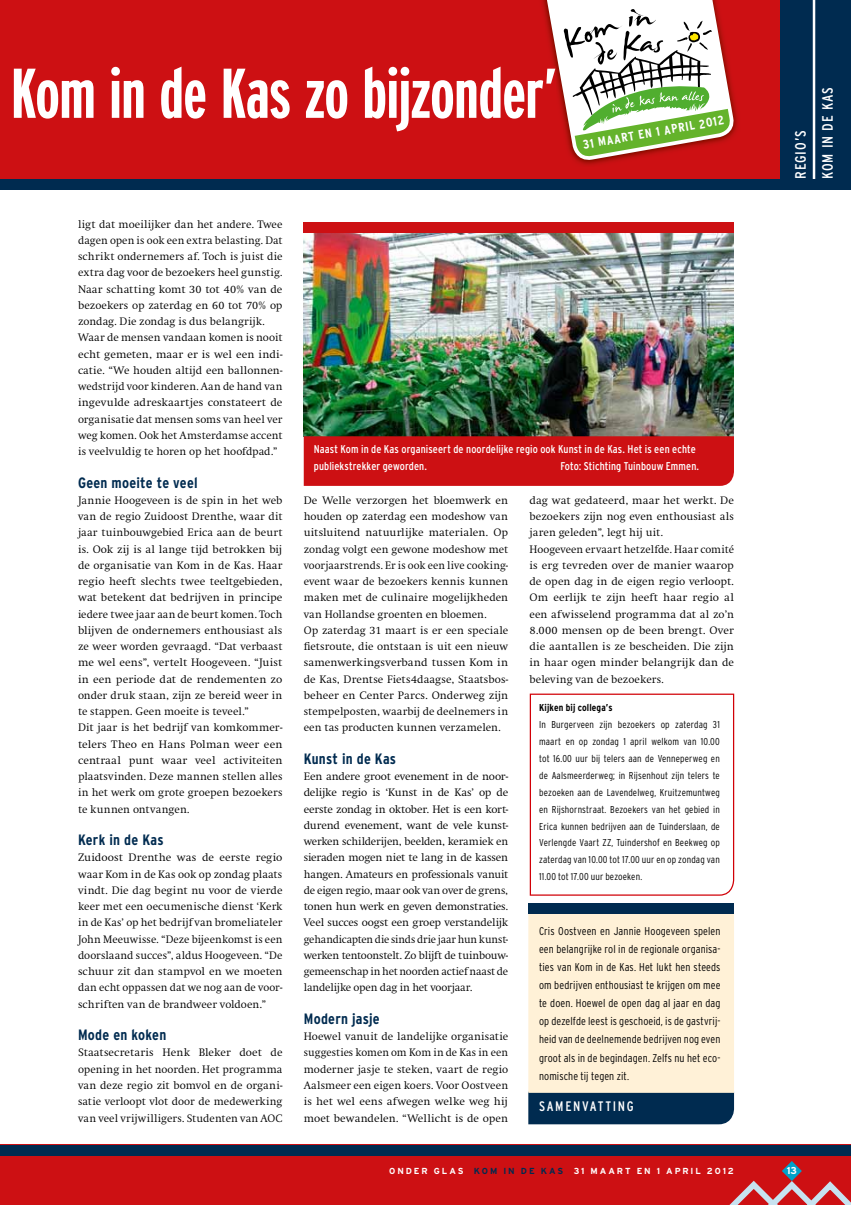
<style>
.page{position:relative;width:851px;height:1205px;background:#fff}
.page>*{position:absolute;margin:0;border:0;box-sizing:border-box;transform-origin:0 0}
.t1{font:700 extra-condensed 70.25px "Interstate";letter-spacing:-.01em;color:#fff}
.t2{font:700 condensed 15px "Interstate";letter-spacing:.02em;color:#002b50}
.t3{font:condensed 15px/27.1px "Interstate";letter-spacing:.06em;color:#fff}
.t4{font:condensed 13.75px "Interstate";letter-spacing:.12em;color:#fff}
.t5{font:700 condensed 12.5px "Interstate";color:#fff}
.t6{font:300 11.25px/16.2px "Swift";letter-spacing:.01em;color:#000}
.t7{font:300 condensed 11.25px/18.1px "Interstate";letter-spacing:.005em;color:#000;text-align:justify}
.t8{font:condensed 11.25px/17.5px "Interstate";letter-spacing:.01em;color:#fff}
.t9{font:300 condensed 10px/16.9px "Interstate";letter-spacing:.015em;color:#000;text-align:justify}
.t10{font:700 condensed 10px "Interstate";letter-spacing:.015em;color:#000}
.t11{font:700 10px "Interstate";color:#fff}
.t12{font:700 8.75px "Interstate";letter-spacing:.215em;color:#fff}
.s1{color:#002b50}
</style>
<div class="page">
<div style="left:0;top:1144px;width:850px;height:61px;background:#cd1013"></div>
<div style="left:0;top:0;width:850px;height:182px;background:#cd1013"></div>
<div style="left:0;top:179px;width:850px;height:11px;background:#002b50"></div>
<div style="left:0;top:1144px;width:850px;height:11px;background:#002b50"></div>
<div style="left:779px;top:0;width:71px;height:190px;background:#002b50"></div>
<hr style="left:812px;top:0;width:3px;height:179px;background:#fff">
<div style="left:528px;top:1092px;width:207px;height:33px;background:#002b50"></div>
<div style="left:529px;top:911px;width:203px;height:180px;background:#fff1d7"></div>
<div style="left:528px;top:910px;width:206px;height:183px;border:2px solid #fff1d7"></div>
<div style="left:528px;top:903px;width:205px;height:11px;background:#002b50"></div>
<img style="left:536px;top:80px;width:6px;height:9px">
<svg style="left:542px;top:0;width:191px;height:165px"></svg>
<img style="left:304px;top:233px;width:429px;height:203px">
<div style="left:304px;top:222px;width:429px;height:11px;background:#cd1013"></div>
<div style="left:304px;top:436px;width:429px;height:50px;background:#cd1013"></div>
<svg style="left:529px;top:693px;width:205px;height:203px"></svg>
<svg style="left:729px;top:1161px;width:122px;height:44px"></svg>
<h1 class="t1" style="left:11px;top:54px;width:548px">Kom in de Kas zo bijzonder’</h1>
<p class="t5" style="left:581px;top:138px;width:145px;rotate:-10deg">31 MAART EN 1 APRIL 2012</p>
<p class="t6" style="left:78px;top:216px;width:206px">ligt dat moeilijker dan het andere. Twee dagen open is ook een extra belasting. Dat schrikt ondernemers af. Toch is juist die extra dag voor de bezoekers heel gunstig.<br>Naar schatting komt 30 tot 40% van de bezoekers op zaterdag en 60 tot 70% op zondag. Die zondag is dus belangrijk.<br>Waar de mensen vandaan komen is nooit echt gemeten, maar er is wel een indi&shy;catie. “We houden altijd een ballonnen&shy;wedstrijd voor kinderen. Aan de hand van ingevulde adreskaartjes constateert de organisatie dat mensen soms van heel ver weg komen. Ook het Amsterdamse accent is veelvuldig te horen op het hoofdpad.”</p>
<h2 class="t2" style="left:78px;top:474px;width:121px">Geen moeite te veel</h2>
<p class="t6" style="left:78px;top:492px;width:206px">Jannie Hoogeveen is de spin in het web van de regio Zuidoost Drenthe, waar dit jaar tuinbouwgebied Erica aan de beurt is. Ook zij is al lange tijd betrokken bij de organisatie van Kom in de Kas. Haar regio heeft slechts twee teeltgebieden, wat betekent dat bedrijven in principe iedere twee jaar aan de beurt komen. Toch blijven de ondernemers enthousiast als ze weer worden gevraagd. “Dat verbaast me wel eens”, vertelt Hoogeveen. “Juist in een periode dat de rendementen zo onder druk staan, zijn ze bereid weer in te stappen. Geen moeite is teveel.”<br>Dit jaar is het bedrijf van komkommer&shy;telers Theo en Hans Polman weer een centraal punt waar veel activiteiten plaatsvinden. Deze mannen stellen alles in het werk om grote groepen bezoekers te kunnen ontvangen.</p>
<h2 class="t2" style="left:78px;top:831px;width:87px">Kerk in de Kas</h2>
<p class="t6" style="left:78px;top:850px;width:206px;text-align:justify">Zuidoost Drenthe was de eerste regio waar Kom in de Kas ook op zondag plaats vindt. Die dag begint nu voor de vierde keer met een oecumenische dienst ‘Kerk in de Kas’ op het bedrijf van bromeliateler John Meeuwisse. “Deze bijeenkomst is een doorslaand succes”, aldus Hoogeveen. “De schuur zit dan stampvol en we moeten dan echt oppassen dat we nog aan de voor&shy;schriften van de brandweer voldoen.”</p>
<h2 class="t2" style="left:78px;top:1026px;width:90px">Mode en koken</h2>
<p class="t6" style="left:78px;top:1045px;width:206px;text-align:justify">Staatsecretaris Henk Bleker doet de opening in het noorden. Het programma van deze regio zit bomvol en de organi&shy;satie verloopt vlot door de medewerking van veel vrijwilligers. Studenten van AOC</p>
<p class="t8" style="left:314px;top:440px;width:383px">Naast Kom in de Kas organiseert de noordelijke regio ook Kunst in de Kas. Het is een echte publiekstrekker geworden.</p>
<p class="t8" style="left:560px;top:458px;width:140px">Foto: Stichting Tuinbouw Emmen.</p>
<p class="t6" style="left:304px;top:492px;width:206px">De Welle verzorgen het bloemwerk en houden op zaterdag een modeshow van uitsluitend natuurlijke materialen. Op zondag volgt een gewone modeshow met voorjaarstrends. Er is ook een live cooking&shy;event waar de bezoekers kennis kunnen maken met de culinaire mogelijkheden van Hollandse groenten en bloemen.<br>Op zaterdag 31 maart is er een speciale fietsroute, die ontstaan is uit een nieuw samenwerkingsverband tussen Kom in de Kas, Drentse Fiets4daagse, Staatsbos&shy;beheer en Center Parcs. Onderweg zijn stempelposten, waarbij de deelnemers in een tas producten kunnen verzamelen.</p>
<h2 class="t2" style="left:304px;top:750px;width:94px">Kunst in de Kas</h2>
<p class="t6" style="left:304px;top:768px;width:206px;text-align:justify">Een andere groot evenement in de noor&shy;delijke regio is ‘Kunst in de Kas’ op de eerste zondag in oktober. Het is een kort&shy;durend evenement, want de vele kunst&shy;werken schilderijen, beelden, keramiek en sieraden mogen niet te lang in de kassen hangen. Amateurs en professionals vanuit de eigen regio, maar ook van over de grens, tonen hun werk en geven demonstraties.<br>Veel succes oogst een groep verstandelijk gehandicapten die sinds drie jaar hun kunst&shy;werken tentoonstelt. Zo blijft de tuinbouw&shy;gemeenschap in het noorden actief naast de landelijke open dag in het voorjaar.</p>
<h2 class="t2" style="left:304px;top:1010px;width:77px">Modern jasje</h2>
<p class="t6" style="left:304px;top:1028px;width:206px;text-align:justify">Hoewel vanuit de landelijke organisatie suggesties komen om Kom in de Kas in een moderner jasje te steken, vaart de regio Aalsmeer een eigen koers. Voor Oostveen is het wel eens afwegen welke weg hij moet bewandelen. “Wellicht is de open</p>
<p class="t6" style="left:529px;top:492px;width:206px">dag wat gedateerd, maar het werkt. De bezoekers zijn nog even enthousiast als jaren geleden”, legt hij uit.<br>Hoogeveen ervaart hetzelfde. Haar comité is erg tevreden over de manier waarop de open dag in de eigen regio verloopt.<br>Om eerlijk te zijn heeft haar regio al een afwisselend programma dat al zo’n 8.000 mensen op de been brengt. Over die aantallen is ze bescheiden. Die zijn in haar ogen minder belangrijk dan de beleving van de bezoekers.</p>
<p class="t10" style="left:539px;top:702px;width:75px">Kijken bij collega’s</p>
<p class="t9" style="left:539px;top:716px;width:182px">In Burgerveen zijn bezoekers op zaterdag 31 maart en op zondag 1 april welkom van 10.00 tot 16.00 uur bij telers aan de Venneperweg en de Aalsmeerderweg; in Rijsenhout zijn telers te bezoeken aan de Lavendelweg, Kruitzemuntweg en Rijshornstraat. Bezoekers van het gebied in Erica kunnen bedrijven aan de Tuinderslaan, de Verlengde Vaart ZZ, Tuindershof en Beekweg op zaterdag van 10.00 tot 17.00 uur en op zondag van 11.00 tot 17.00 uur bezoeken.</p>
<p class="t7" style="left:539px;top:921px;width:183px">Cris Oostveen en Jannie Hoogeveen spelen een belangrijke rol in de regionale organisa&shy;ties van Kom in de Kas. Het lukt hen steeds om bedrijven enthousiast te krijgen om mee te doen. Hoewel de open dag al jaar en dag op dezelfde leest is geschoeid, is de gastvrij&shy;heid van de deelnemende bedrijven nog even groot als in de begindagen. Zelfs nu het eco&shy;nomische tij tegen zit.</p>
<p class="t4" style="left:539px;top:1098px;width:96px">SAMENVATTING</p>
<h2 class="t3" style="left:786px;top:179px;width:93px;rotate:-90deg">REGIO’S<br>KOM IN DE KAS</h2>
<p class="t12" style="left:389px;top:1166px;width:346px">ONDER GLAS <span class="s1">KOM IN DE KAS</span> 31 MAART EN 1 APRIL 2012</p>
<p class="t11" style="left:786px;top:1165px;width:12px">13</p>
</div>
